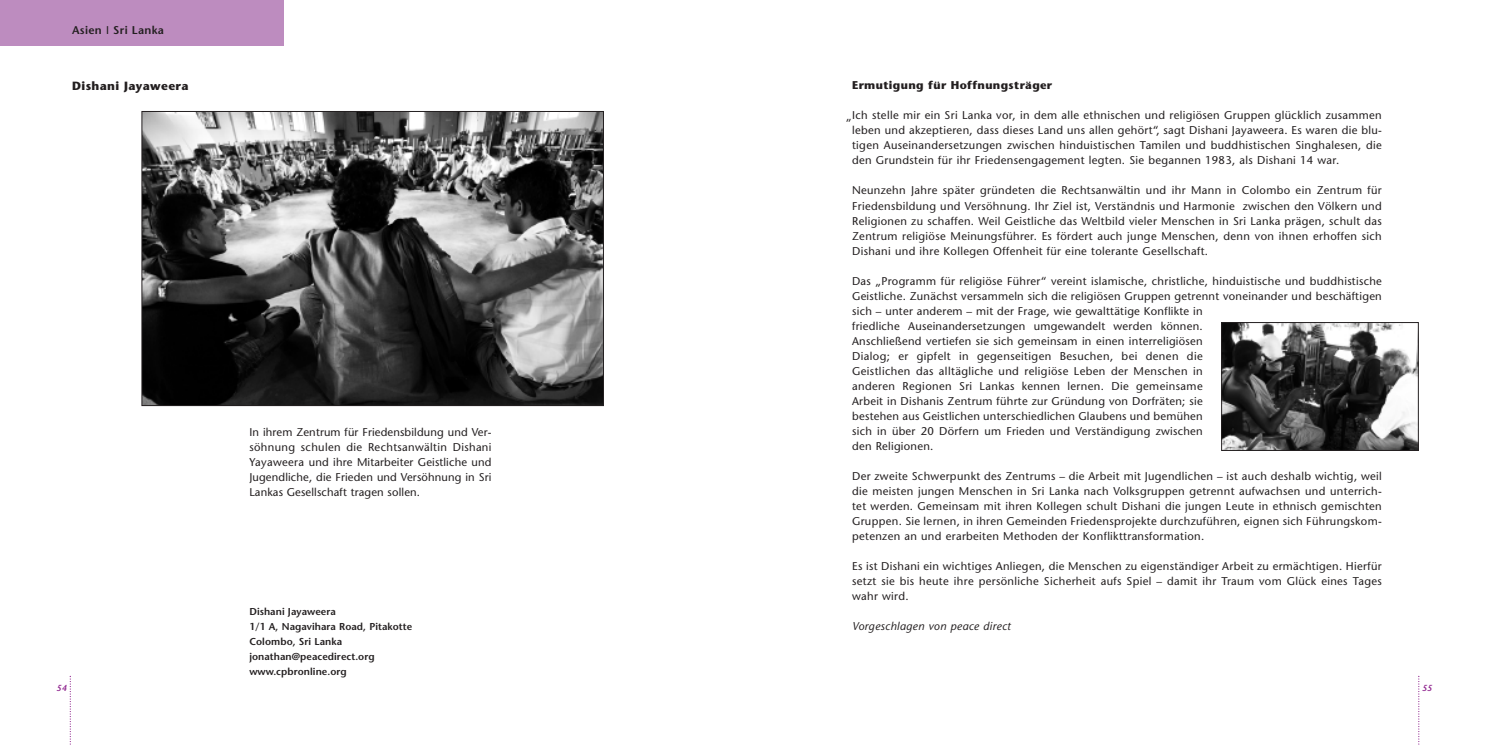
<style>
.page{position:relative;width:1489px;height:745px;background:#fff}
.page>*{position:absolute;margin:0;border:0;box-sizing:border-box;transform-origin:0 0}
.t1{font:700 11.88px "Stone Sans";letter-spacing:.03em;color:#231f20}
.t2{font:11.25px/15px "Stone Sans";letter-spacing:.025em;color:#231f20;text-align:justify}
.t3{font:700 11.25px "Stone Sans";letter-spacing:.03em;color:#231f20}
.t4{font:italic 11.25px "Stone Sans";letter-spacing:.03em;color:#231f20}
.t5{font:600 11.25px "Stone Sans";letter-spacing:.03em;color:#231f20}
.t6{font:600 10px/15px "Stone Sans";letter-spacing:.005em;color:#231f20}
.t7{font:italic 600 8.75px "Stone Sans";color:#90268f}
.s1{font-weight:400}
</style>
<div class="page">
<svg style="left:1418px;top:675px;width:1px;height:69px"></svg>
<div style="left:0;top:0;width:283px;height:46px;background:#bd8cbf"></div>
<svg style="left:70px;top:675px;width:1px;height:69px"></svg>
<img style="left:144px;top:113px;width:457px;height:290px">
<div style="left:142px;top:111px;width:461px;height:294px;border:1px solid #231f20"></div>
<img style="left:1223px;top:324px;width:193px;height:124px">
<div style="left:1221px;top:322px;width:197px;height:128px;border:1px solid #231f20"></div>
<p class="t5" style="left:72px;top:26px;width:93px">Asien <span class="s1">I</span> Sri Lanka</p>
<p class="t1" style="left:72px;top:81px;width:118px">Dishani Jayaweera</p>
<p class="t7" style="left:57px;top:684px;width:12px">54</p>
<p class="t2" style="left:249px;top:425px;width:244px">In ihrem Zentrum für Friedensbildung und Ver&shy;söhnung schulen die Rechtsanwältin Dishani Yayaweera und ihre Mitarbeiter Geistliche und Jugendliche, die Frieden und Versöhnung in Sri Lankas Gesellschaft tragen sollen.</p>
<p class="t6" style="left:249px;top:605px;width:164px">Dishani Jayaweera<br>1/1 A, Nagavihara Road, Pitakotte<br>Colombo, Sri Lanka jonathan@peacedirect.org www.cpbronline.org</p>
<p class="t3" style="left:852px;top:81px;width:201px">Ermutigung für Hoffnungsträger</p>
<p class="t2" style="left:852px;top:109px;width:531px;text-indent:-6px">„Ich stelle mir ein Sri Lanka vor, in dem alle ethnischen und religiösen Gruppen glücklich zusammen leben und akzeptieren, dass dieses Land uns allen gehört“, sagt Dishani Jayaweera. Es waren die blu&shy;tigen Auseinandersetzungen zwischen hinduistischen Tamilen und buddhistischen Singhalesen, die den Grundstein für ihr Friedensengagement legten. Sie begannen 1983, als Dishani 14 war.</p>
<p class="t2" style="left:852px;top:184px;width:531px">Neunzehn Jahre später gründeten die Rechtsanwältin und ihr Mann in Colombo ein Zentrum für Friedensbildung und Versöhnung. Ihr Ziel ist, Verständnis und Harmonie zwischen den Völkern und Religionen zu schaffen. Weil Geistliche das Weltbild vieler Menschen in Sri Lanka prägen, schult das Zentrum religiöse Meinungsführer. Es fördert auch junge Menschen, denn von ihnen erhoffen sich Dishani und ihre Kollegen Offenheit für eine tolerante Gesellschaft.</p>
<p class="t2" style="left:852px;top:274px;width:531px;text-align:left">Das „Programm für religiöse Führer“ vereint islamische, christliche, hinduistische und buddhistische Geistliche. Zunächst versammeln sich die religiösen Gruppen getrennt voneinander und beschäftigen sich – unter anderem – mit der Frage, wie gewalttätige Konflikte in<br>friedliche Auseinandersetzungen umgewandelt werden können.<br>Anschließend vertiefen sie sich gemeinsam in einen interreligiösen<br>Dialog; er gipfelt in gegenseitigen Besuchen, bei denen die<br>Geistlichen das alltägliche und religiöse Leben der Menschen in<br>anderen Regionen Sri Lankas kennen lernen. Die gemeinsame<br>Arbeit in Dishanis Zentrum führte zur Gründung von Dorfräten; sie<br>bestehen aus Geistlichen unterschiedlichen Glaubens und bemühen<br>sich in über 20 Dörfern um Frieden und Verständigung zwischen<br>den Religionen.</p>
<p class="t2" style="left:852px;top:469px;width:531px">Der zweite Schwerpunkt des Zentrums – die Arbeit mit Jugendlichen – ist auch deshalb wichtig, weil die meisten jungen Menschen in Sri Lanka nach Volksgruppen getrennt aufwachsen und unterrich&shy;tet werden. Gemeinsam mit ihren Kollegen schult Dishani die jungen Leute in ethnisch gemischten Gruppen. Sie lernen, in ihren Gemeinden Friedensprojekte durchzuführen, eignen sich Führungskom&shy;petenzen an und erarbeiten Methoden der Konflikttransformation.</p>
<p class="t2" style="left:852px;top:559px;width:531px">Es ist Dishani ein wichtiges Anliegen, die Menschen zu eigenständiger Arbeit zu ermächtigen. Hierfür setzt sie bis heute ihre persönliche Sicherheit aufs Spiel – damit ihr Traum vom Glück eines Tages wahr wird.</p>
<p class="t4" style="left:852px;top:621px;width:160px">Vorgeschlagen von peace direct</p>
<p class="t7" style="left:1421px;top:684px;width:12px">55</p>
</div>
